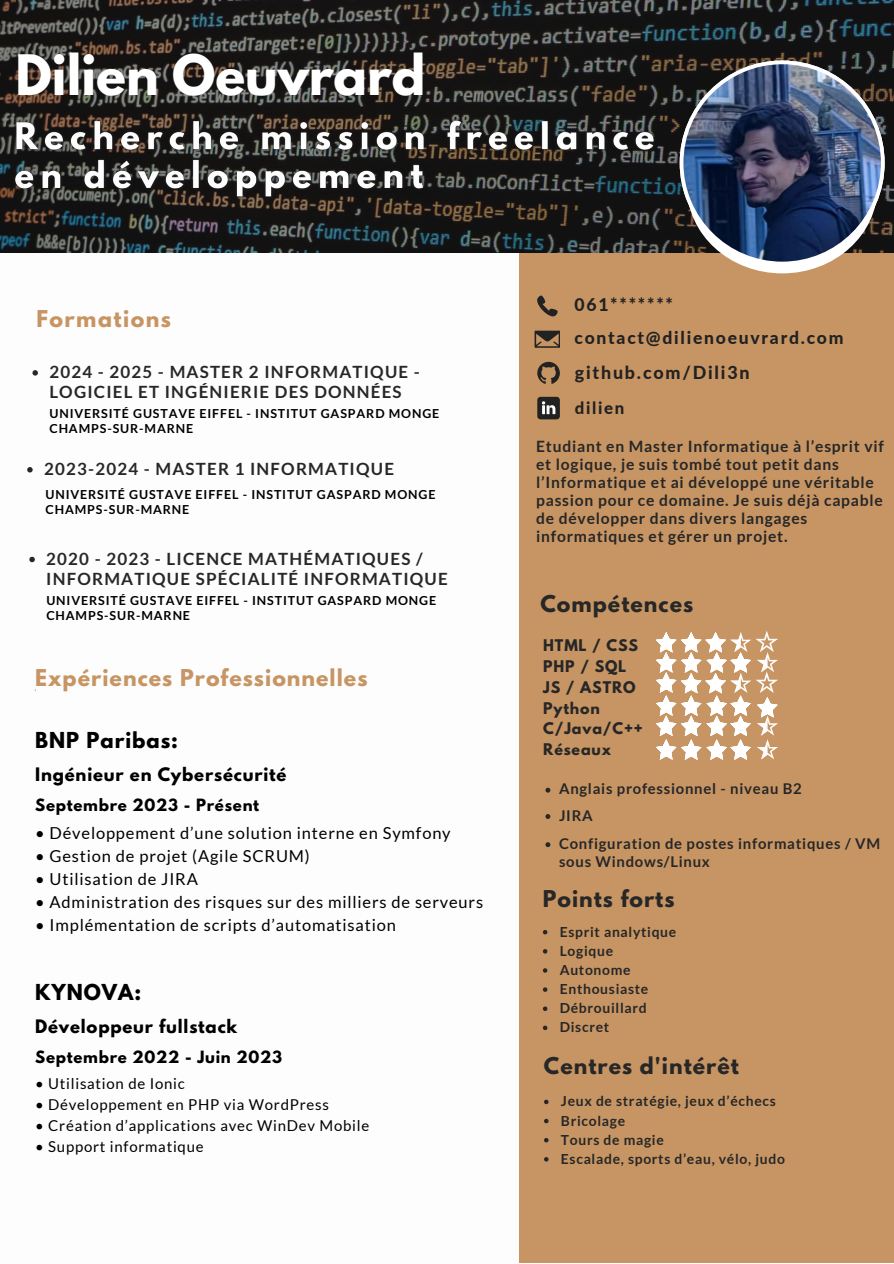
<style>
.page{position:relative;width:894px;height:1264px;background:#fff}
.page>*{position:absolute;margin:0;border:0;box-sizing:border-box;transform-origin:0 0}
.t1{font:700 49.35px "League Spartan";color:#fff}
.t2{font:700 20.55px "League Spartan";letter-spacing:.05em;color:#272727}
.t3{font:700 20.55px "League Spartan";letter-spacing:.05em;color:#c79563}
.t4{font:700 20.55px "League Spartan";letter-spacing:.07em;color:#c79563}
.t5{font:700 19.5px "League Spartan";letter-spacing:.05em;color:#000}
.t6{font:800 17.85px "Lato";letter-spacing:.1em;color:#222}
.t7{font:800 17.55px "Lato";letter-spacing:.1em;color:#222}
.t8{font:700 16.95px/20.1px "Lato";letter-spacing:.07em;color:#272727}
.t9{font:800 16.8px "Lato";letter-spacing:.1em;color:#222}
.t10{font:16.5px "Lato";letter-spacing:.05em;color:#000}
.t11{font:700 16.5px "League Spartan";letter-spacing:.05em;color:#000}
.t12{font:700 15.6px/18px "Lato";letter-spacing:.05em;color:#272727}
.t13{font:15px "Lato";letter-spacing:.05em;color:#000}
.t14{font:700 15px "League Spartan";letter-spacing:.05em;color:#000}
.t15{font:700 14.85px/17.7px "Lato";letter-spacing:.05em;color:#272727}
.t16{font:700 14.25px "League Spartan";letter-spacing:.06em;color:#272727}
.t17{font:700 13.95px "Lato";letter-spacing:.05em;color:#272727}
.t18{font:700 12.45px/14.5px "Lato";letter-spacing:.07em;color:#000}
.t19{font:2.55px "Lato";color:#000}
</style>
<div class="page">
<div style="left:519px;top:252px;width:374px;height:1011px;background:#c79563"></div>
<svg style="left:537px;top:295px;width:20px;height:21px"></svg>
<svg style="left:535px;top:331px;width:24px;height:16px"></svg>
<svg style="left:537px;top:362px;width:22px;height:22px"></svg>
<svg style="left:537px;top:397px;width:22px;height:22px"></svg>
<svg style="left:545px;top:787px;width:5px;height:5px"></svg>
<svg style="left:545px;top:814px;width:5px;height:5px"></svg>
<svg style="left:545px;top:842px;width:5px;height:5px"></svg>
<svg style="left:0;top:0;width:892px;height:252px;fill:#141313"></svg>
<img style="left:8px;top:113px;width:653px;height:92px">
<img style="left:679px;top:60px;width:205px;height:205px">
<svg style="left:656px;top:631px;width:122px;height:129px"></svg>
<svg style="left:542px;top:930px;width:5px;height:4px"></svg>
<svg style="left:542px;top:949px;width:5px;height:4px"></svg>
<svg style="left:542px;top:968px;width:5px;height:4px"></svg>
<svg style="left:542px;top:987px;width:5px;height:4px"></svg>
<svg style="left:542px;top:1006px;width:5px;height:4px"></svg>
<svg style="left:542px;top:1025px;width:5px;height:5px"></svg>
<svg style="left:544px;top:1099px;width:4px;height:5px"></svg>
<svg style="left:544px;top:1118px;width:4px;height:5px"></svg>
<svg style="left:544px;top:1138px;width:4px;height:4px"></svg>
<svg style="left:544px;top:1157px;width:4px;height:4px"></svg>
<svg style="left:29px;top:556px;width:6px;height:6px"></svg>
<svg style="left:27px;top:467px;width:6px;height:5px"></svg>
<svg style="left:32px;top:370px;width:6px;height:5px"></svg>
<h3 class="t1" style="left:15px;top:50px;width:411px">Dilien Oeuvrard</h3>
<p class="t4" style="left:36px;top:308px;width:136px">Formations</p>
<p class="t8" style="left:49px;top:362px;width:372px">2024 - 2025 - MASTER 2 INFORMATIQUE -<br>LOGICIEL ET INGÉNIERIE DES DONNÉES</p>
<p class="t18" style="left:49px;top:406px;width:391px">UNIVERSITÉ GUSTAVE EIFFEL - INSTITUT GASPARD MONGE<br>CHAMPS-SUR-MARNE</p>
<p class="t8" style="left:44px;top:458px;width:351px">2023-2024 - MASTER 1 INFORMATIQUE</p>
<p class="t18" style="left:45px;top:487px;width:391px">UNIVERSITÉ GUSTAVE EIFFEL - INSTITUT GASPARD MONGE<br>CHAMPS-SUR-MARNE</p>
<p class="t8" style="left:46px;top:548px;width:403px">2020 - 2023 - LICENCE MATHÉMATIQUES /<br>INFORMATIQUE SPÉCIALITÉ INFORMATIQUE</p>
<p class="t18" style="left:46px;top:593px;width:391px">UNIVERSITÉ GUSTAVE EIFFEL - INSTITUT GASPARD MONGE<br>CHAMPS-SUR-MARNE</p>
<p class="t3" style="left:35px;top:667px;width:333px">Expériences Professionnelles</p>
<p class="t19" style="left:35px;top:688px;width:2px">(</p>
<p class="t5" style="left:35px;top:730px;width:144px">BNP Paribas:</p>
<p class="t11" style="left:35px;top:766px;width:253px">Ingénieur en Cybersécurité</p>
<p class="t14" style="left:35px;top:797px;width:225px">Septembre 2023 - Présent</p>
<p class="t10" style="left:35px;top:822px;width:417px">• Développement d’une solution interne en Symfony</p>
<p class="t10" style="left:35px;top:845px;width:276px">• Gestion de projet (Agile SCRUM)</p>
<p class="t10" style="left:35px;top:868px;width:164px">• Utilisation de JIRA</p>
<p class="t10" style="left:35px;top:891px;width:449px">• Administration des risques sur des milliers de serveurs</p>
<p class="t10" style="left:35px;top:914px;width:362px">• Implémentation de scripts d’automatisation</p>
<p class="t5" style="left:35px;top:982px;width:107px">KYNOVA:</p>
<p class="t11" style="left:35px;top:1018px;width:203px">Développeur fullstack</p>
<p class="t14" style="left:35px;top:1049px;width:248px">Septembre 2022 - Juin 2023</p>
<p class="t13" style="left:35px;top:1073px;width:151px">• Utilisation de Ionic</p>
<p class="t13" style="left:35px;top:1094px;width:295px">• Développement en PHP via WordPress</p>
<p class="t13" style="left:35px;top:1115px;width:335px">• Création d’applications avec WinDev Mobile</p>
<p class="t13" style="left:35px;top:1136px;width:170px">• Support informatique</p>
<p class="t7" style="left:574px;top:293px;width:100px">061*******</p>
<p class="t7" style="left:574px;top:327px;width:270px">contact@dilienoeuvrard.com</p>
<p class="t6" style="left:574px;top:361px;width:176px">github.com/Dili3n</p>
<p class="t9" style="left:574px;top:397px;width:51px">dilien</p>
<p class="t12" style="left:536px;top:437px;width:349px">Etudiant en Master Informatique à l’esprit vif et logique, je suis tombé tout petit dans l’Informatique et ai développé une véritable passion pour ce domaine. Je suis déjà capable de développer dans divers langages informatiques et gérer un projet.</p>
<h1 class="t2" style="left:540px;top:593px;width:154px">Compétences</h1>
<p class="t16" style="left:543px;top:638px;width:96px">HTML / CSS</p>
<p class="t16" style="left:543px;top:659px;width:84px">PHP / SQL</p>
<h5 class="t16" style="left:543px;top:680px;width:94px">JS / ASTRO</h5>
<p class="t16" style="left:543px;top:700px;width:58px">Python</p>
<h5 class="t16" style="left:543px;top:721px;width:101px">C/Java/C++</h5>
<p class="t16" style="left:543px;top:742px;width:69px">Réseaux</p>
<p class="t15" style="left:559px;top:779px;width:244px">Anglais professionnel - niveau B2</p>
<h5 class="t15" style="left:559px;top:806px;width:35px">JIRA</h5>
<p class="t15" style="left:559px;top:834px;width:322px">Configuration de postes informatiques / VM sous Windows/Linux</p>
<p class="t2" style="left:542px;top:888px;width:133px">Points forts</p>
<p class="t17" style="left:559px;top:922px;width:118px">Esprit analytique</p>
<p class="t17" style="left:559px;top:942px;width:55px">Logique</p>
<p class="t17" style="left:559px;top:961px;width:72px">Autonome</p>
<p class="t17" style="left:559px;top:980px;width:90px">Enthousiaste</p>
<p class="t17" style="left:559px;top:999px;width:88px">Débrouillard</p>
<p class="t17" style="left:559px;top:1018px;width:51px">Discret</p>
<p class="t2" style="left:543px;top:1055px;width:196px">Centres d'intérêt</p>
<p class="t17" style="left:560px;top:1092px;width:216px">Jeux de stratégie, jeux d’échecs</p>
<p class="t17" style="left:560px;top:1111px;width:66px">Bricolage</p>
<p class="t17" style="left:560px;top:1130px;width:104px">Tours de magie</p>
<p class="t17" style="left:560px;top:1149px;width:225px">Escalade, sports d’eau, vélo, judo</p>
</div>
